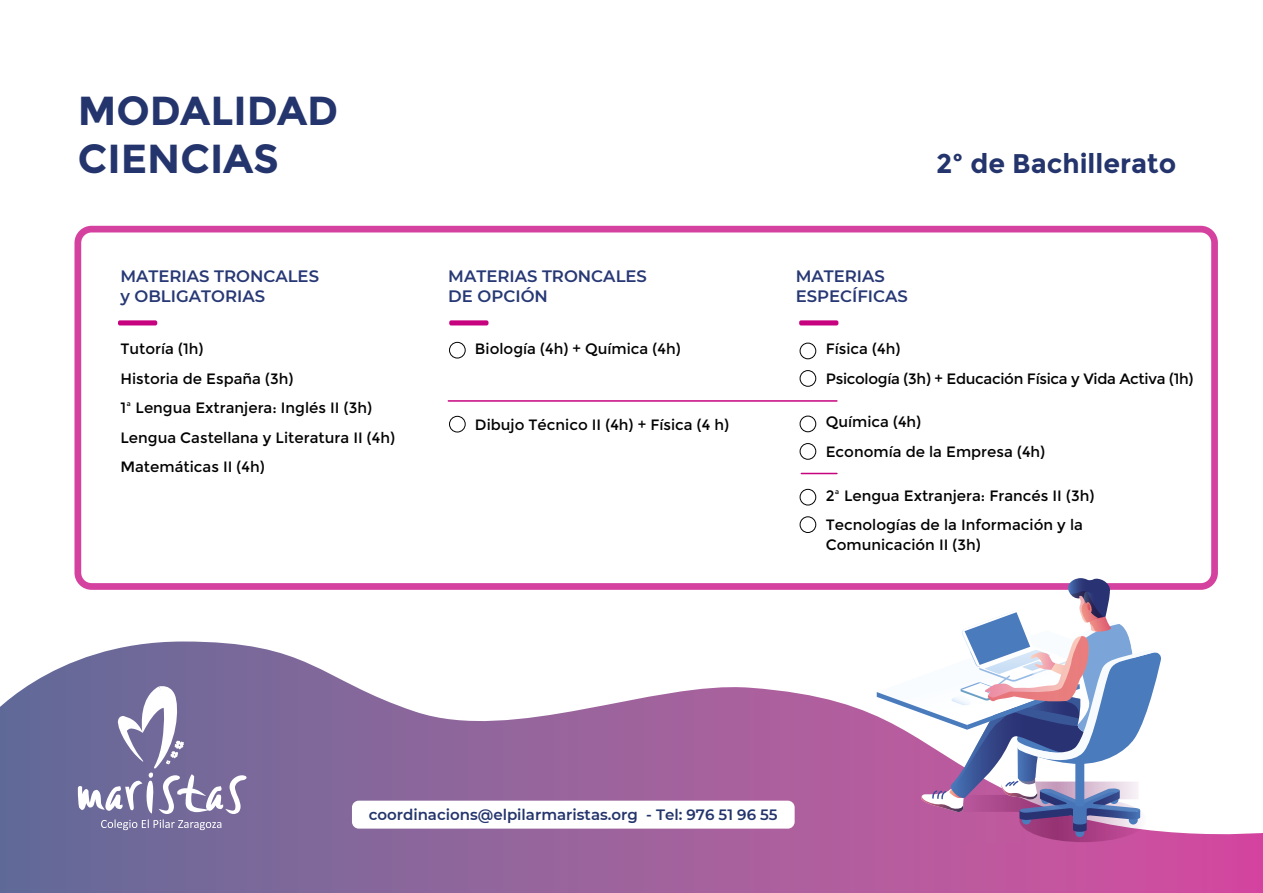
<style>
.page{position:relative;width:1263px;height:893px;background:#fff}
.page>*{position:absolute;margin:0;border:0;box-sizing:border-box;transform-origin:0 0}
.t1{font:700 40.5px/48.6px "Montserrat";color:#24346c}
.t2{font:700 27px "Montserrat";color:#24346c}
.t3{font:600 16.5px/19.8px "Montserrat";color:#273875}
.t4{font:15px/29.4px "Montserrat";color:#020202}
.t5{font:15px/29.4px "Montserrat";letter-spacing:-.02em;color:#020202}
.t6{font:600 15px "Montserrat";color:#24346c}
</style>
<div class="page">
<svg style="left:0;top:641px;width:1263px;height:252px"></svg>
<svg style="left:78px;top:685px;width:169px;height:145px;background:#8982aa"></svg>
<div style="left:352px;top:801px;width:443px;height:28px;background:#fff;border-radius:7px"></div>
<div style="left:74px;top:226px;width:1144px;height:364px;border:7px solid #c7027f;border-radius:14px"></div>
<div style="left:118px;top:320px;width:39px;height:5px;background:#c7027f;border-radius:2px"></div>
<div style="left:799px;top:320px;width:39px;height:5px;background:#c7027f;border-radius:2px"></div>
<div style="left:799px;top:443px;width:17px;height:17px;border:1px solid #020202;border-radius:50%"></div>
<div style="left:799px;top:416px;width:17px;height:16px;border:1px solid #020202;border-radius:50%"></div>
<div style="left:799px;top:516px;width:17px;height:17px;border:1px solid #020202;border-radius:50%"></div>
<div style="left:799px;top:489px;width:17px;height:16px;border:1px solid #020202;border-radius:50%"></div>
<div style="left:799px;top:370px;width:17px;height:17px;border:1px solid #020202;border-radius:50%"></div>
<div style="left:799px;top:343px;width:17px;height:16px;border:1px solid #020202;border-radius:50%"></div>
<hr style="left:448px;top:400px;width:389px;height:2px;background:#c7027f">
<hr style="left:801px;top:473px;width:36px;height:1px;background:#c7027f">
<div style="left:449px;top:320px;width:39px;height:5px;background:#c7027f;border-radius:2px"></div>
<div style="left:449px;top:342px;width:17px;height:17px;border:1px solid #020202;border-radius:50%"></div>
<div style="left:449px;top:416px;width:17px;height:16px;border:1px solid #020202;border-radius:50%"></div>
<svg style="left:877px;top:578px;width:285px;height:264px"></svg>
<h1 class="t1" style="left:78px;top:86px;width:262px">MODALIDAD<br>CIENCIAS</h1>
<p class="t3" style="left:120px;top:266px;width:200px">MATERIAS TRONCALES y OBLIGATORIAS</p>
<p class="t4" style="left:120px;top:334px;width:276px">Tutoría (1h)<br>Historia de España (3h)<br>1ª Lengua Extranjera: Inglés II (3h)<br>Lengua Castellana y Literatura II (4h)<br>Matemáticas II (4h)</p>
<p class="t3" style="left:448px;top:266px;width:200px">MATERIAS TRONCALES<br>DE OPCIÓN</p>
<p class="t4" style="left:475px;top:334px;width:207px">Biología (4h) + Química (4h)</p>
<p class="t4" style="left:475px;top:410px;width:256px">Dibujo Técnico II (4h) + Física (4 h)</p>
<h2 class="t2" style="left:936px;top:147px;width:241px">2º de Bachillerato</h2>
<p class="t3" style="left:796px;top:266px;width:114px">MATERIAS<br>ESPECÍFICAS</p>
<p class="t5" style="left:826px;top:334px;width:369px">Física (4h)<br>Psicología (3h) + Educación Física y Vida Activa (1h)</p>
<p class="t4" style="left:826px;top:408px;width:221px">Química (4h)<br>Economía de la Empresa (4h)</p>
<p class="t4" style="left:826px;top:481px;width:270px">2ª Lengua Extranjera: Francés II (3h)<br>Tecnologías de la Información y la</p>
<p class="t4" style="left:826px;top:530px;width:157px">Comunicación II (3h)</p>
<p class="t6" style="left:369px;top:804px;width:410px">coordinacions@elpilarmaristas.org - Tel: 976 51 96 55</p>
</div>
